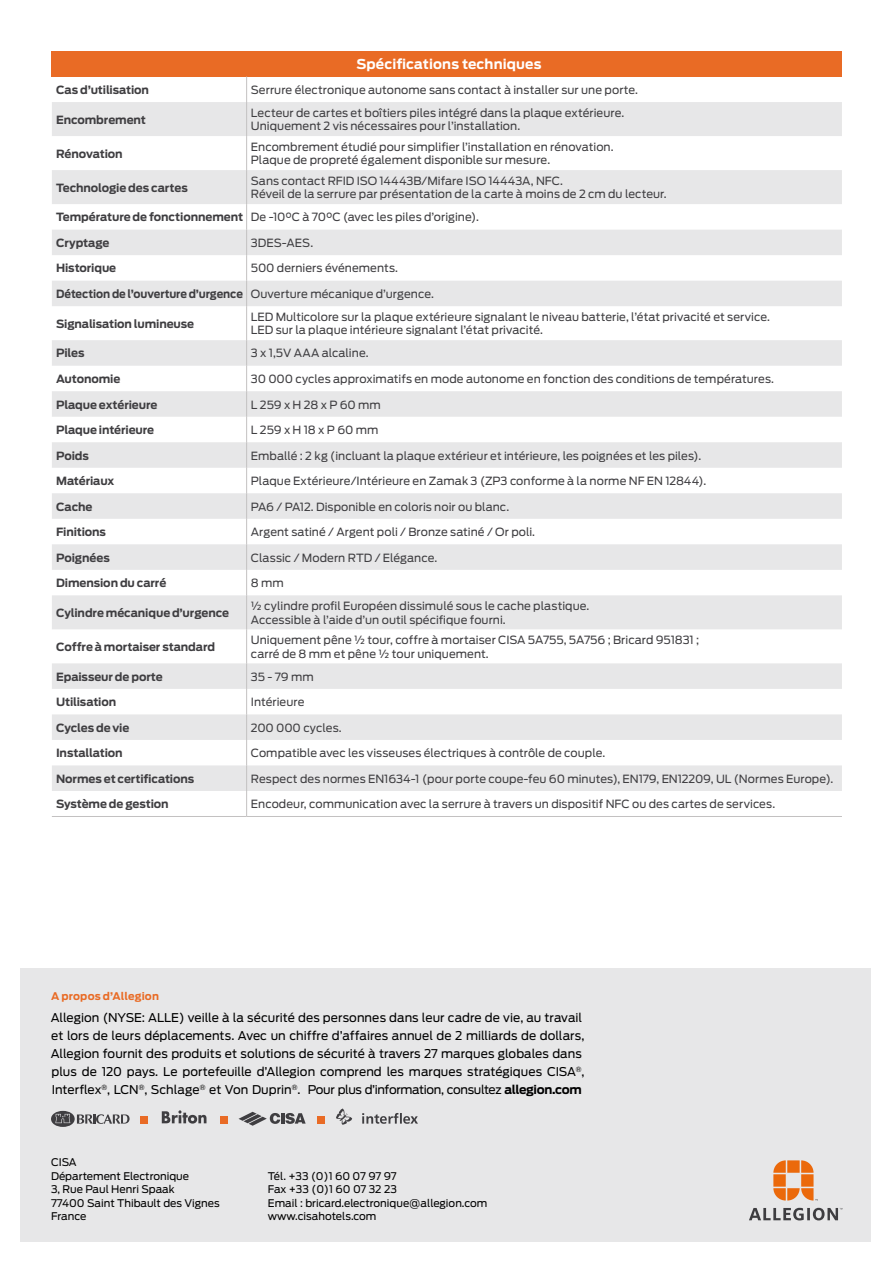
<style>
.page{position:relative;width:893px;height:1263px;background:#fff}
.page>*{position:absolute;margin:0;border:0;box-sizing:border-box;transform-origin:0 0}
.t1{font:700 13.5px "Antenna";letter-spacing:.01em;color:#fff}
.t2{font:12px/18px "Antenna";color:#000}
.t3{font:11.25px/13.5px "Antenna";letter-spacing:.005em;color:#3f3e41}
.t4{font:700 11.25px "Antenna";letter-spacing:-.01em;color:#3f3e41}
.t5{font:700 11.25px "Antenna";letter-spacing:-.01em;color:#3f3e41;scale:.95 1}
.t6{font:10.5px/13.5px "Antenna";color:#000}
.t7{font:700 10.5px "Antenna";letter-spacing:.015em;color:#e96b25}
.s1{font-weight:700}
.s2{font-weight:400}
</style>
<div class="page">
<div style="left:52px;top:51px;width:790px;height:26px;background:#e96b25"></div>
<svg style="left:52px;top:102px;width:790px;height:689px;fill:#e9e9ea"></svg>
<svg style="left:246px;top:77px;width:1px;height:25px"></svg>
<hr style="left:246px;top:102px;width:1px;height:34px;background:#c3c1c1">
<hr style="left:246px;top:136px;width:1px;height:34px;background:#c3c1c1">
<hr style="left:246px;top:170px;width:1px;height:34px;background:#c3c1c1">
<svg style="left:246px;top:204px;width:1px;height:102px"></svg>
<hr style="left:246px;top:306px;width:1px;height:34px;background:#c3c1c1">
<svg style="left:246px;top:340px;width:1px;height:255px"></svg>
<hr style="left:246px;top:595px;width:1px;height:34px;background:#c3c1c1">
<hr style="left:246px;top:629px;width:1px;height:34px;background:#c3c1c1">
<svg style="left:246px;top:663px;width:1px;height:153px"></svg>
<hr style="left:52px;top:816px;width:195px;height:1px;background:#c3c1c1">
<hr style="left:247px;top:816px;width:595px;height:1px;background:#c3c1c1">
<div style="left:20px;top:968px;width:851px;height:274px;background:#e7e7e8"></div>
<svg style="left:773px;top:1160px;width:45px;height:40px"></svg>
<svg style="left:749px;top:1208px;width:93px;height:12px"></svg>
<div style="left:140px;top:1116px;width:8px;height:7px;background:#e96b25"></div>
<div style="left:220px;top:1116px;width:8px;height:7px;background:#e96b25"></div>
<svg style="left:239px;top:1112px;width:67px;height:14px"></svg>
<svg style="left:336px;top:1108px;width:16px;height:17px"></svg>
<div style="left:317px;top:1116px;width:8px;height:7px;background:#e96b25"></div>
<svg style="left:51px;top:1111px;width:79px;height:16px"></svg>
<svg style="left:362px;top:1113px;width:56px;height:11px"></svg>
<svg style="left:162px;top:1110px;width:44px;height:13px"></svg>
<p class="t1" style="left:356px;top:55px;width:187px">Spécifications techniques</p>
<p class="t4" style="left:56px;top:82px;width:94px">Cas d’utilisation</p>
<p class="t3" style="left:251px;top:83px;width:389px">Serrure électronique autonome sans contact à installer sur une porte.</p>
<p class="t4" style="left:56px;top:112px;width:91px">Encombrement</p>
<p class="t3" style="left:251px;top:106px;width:375px">Lecteur de cartes et boîtiers piles intégré dans la plaque extérieure.<br>Uniquement 2 vis nécessaires pour l’installation.</p>
<p class="t4" style="left:56px;top:146px;width:68px">Rénovation</p>
<p class="t3" style="left:251px;top:140px;width:364px">Encombrement étudié pour simplifier l’installation en rénovation.<br>Plaque de propreté également disponible sur mesure.</p>
<p class="t4" style="left:56px;top:180px;width:133px">Technologie des cartes</p>
<p class="t3" style="left:251px;top:174px;width:417px">Sans contact RFID ISO 14443B/Mifare ISO 14443A, NFC.<br>Réveil de la serrure par présentation de la carte à moins de 2 cm du lecteur.</p>
<p class="t3" style="left:56px;top:210px;width:424px"><span class="s1">Température de fonctionnement</span> De -10°C à 70°C (avec les piles d’origine).</p>
<p class="t4" style="left:56px;top:235px;width:55px">Cryptage</p>
<p class="t3" style="left:251px;top:236px;width:64px">3DES-AES.</p>
<p class="t4" style="left:56px;top:261px;width:62px">Historique</p>
<p class="t3" style="left:251px;top:261px;width:149px">500 derniers événements.</p>
<p class="t5" style="left:56px;top:286px;width:399px">Détection de l’ouverture d’urgence <span class="s2">Ouverture mécanique d’urgence.</span></p>
<p class="t4" style="left:56px;top:316px;width:140px">Signalisation lumineuse</p>
<p class="t3" style="left:251px;top:310px;width:521px">LED Multicolore sur la plaque extérieure signalant le niveau batterie, l’état privacité et service.<br>LED sur la plaque intérieure signalant l’état privacité.</p>
<p class="t4" style="left:56px;top:346px;width:30px">Piles</p>
<p class="t3" style="left:251px;top:346px;width:119px">3 x 1,5V AAA alcaline.</p>
<p class="t4" style="left:56px;top:371px;width:66px">Autonomie</p>
<p class="t3" style="left:251px;top:372px;width:525px">30 000 cycles approximatifs en mode autonome en fonction des conditions de températures.</p>
<p class="t4" style="left:56px;top:397px;width:103px">Plaque extérieure</p>
<p class="t3" style="left:251px;top:397px;width:131px">L 259 x H 28 x P 60 mm</p>
<p class="t4" style="left:56px;top:422px;width:100px">Plaque intérieure</p>
<p class="t3" style="left:251px;top:423px;width:129px">L 259 x H 18 x P 60 mm</p>
<p class="t4" style="left:56px;top:448px;width:34px">Poids</p>
<p class="t3" style="left:251px;top:448px;width:452px">Emballé : 2 kg (incluant la plaque extérieur et intérieure, les poignées et les piles).</p>
<p class="t4" style="left:56px;top:473px;width:60px">Matériaux</p>
<p class="t3" style="left:251px;top:474px;width:457px">Plaque Extérieure/Intérieure en Zamak 3 (ZP3 conforme à la norme NF EN 12844).</p>
<p class="t4" style="left:56px;top:499px;width:38px">Cache</p>
<p class="t3" style="left:251px;top:499px;width:260px">PA6 / PA12. Disponible en coloris noir ou blanc.</p>
<p class="t4" style="left:56px;top:524px;width:51px">Finitions</p>
<p class="t3" style="left:251px;top:525px;width:286px">Argent satiné / Argent poli / Bronze satiné / Or poli.</p>
<p class="t4" style="left:56px;top:550px;width:55px">Poignées</p>
<p class="t3" style="left:251px;top:550px;width:188px">Classic / Modern RTD / Elégance.</p>
<p class="t4" style="left:56px;top:575px;width:112px">Dimension du carré</p>
<p class="t3" style="left:251px;top:576px;width:34px">8 mm</p>
<p class="t4" style="left:56px;top:605px;width:174px">Cylindre mécanique d’urgence</p>
<p class="t3" style="left:251px;top:599px;width:340px">½ cylindre profil Européen dissimulé sous le cache plastique.<br>Accessible à l’aide d’un outil spécifique fourni.</p>
<p class="t4" style="left:56px;top:639px;width:161px">Coffre à mortaiser standard</p>
<p class="t3" style="left:251px;top:633px;width:450px">Uniquement pêne ½ tour, coffre à mortaiser CISA 5A755, 5A756 ; Bricard 951831 ; carré de 8 mm et pêne ½ tour uniquement.</p>
<p class="t4" style="left:56px;top:669px;width:108px">Epaisseur de porte</p>
<p class="t3" style="left:251px;top:670px;width:64px">35 - 79 mm</p>
<p class="t4" style="left:56px;top:694px;width:62px">Utilisation</p>
<p class="t3" style="left:251px;top:695px;width:55px">Intérieure</p>
<p class="t4" style="left:56px;top:720px;width:75px">Cycles de vie</p>
<p class="t3" style="left:251px;top:721px;width:92px">200 000 cycles.</p>
<p class="t4" style="left:56px;top:745px;width:68px">Installation</p>
<p class="t3" style="left:251px;top:746px;width:356px">Compatible avec les visseuses électriques à contrôle de couple.</p>
<p class="t4" style="left:56px;top:771px;width:140px">Normes et certifications</p>
<p class="t3" style="left:251px;top:772px;width:584px">Respect des normes EN1634-1 (pour porte coupe-feu 60 minutes), EN179, EN12209, UL (Normes Europe).</p>
<p class="t4" style="left:56px;top:796px;width:114px">Système de gestion</p>
<p class="t3" style="left:251px;top:797px;width:526px">Encodeur, communication avec la serrure à travers un dispositif NFC ou des cartes de services.</p>
<p class="t7" style="left:51px;top:989px;width:110px">A propos d’Allegion</p>
<p class="t2" style="left:51px;top:1008px;width:535px">Allegion (NYSE: ALLE) veille à la sécurité des personnes dans leur cadre de vie, au travail et lors de leurs déplacements. Avec un chiffre d’affaires annuel de 2 milliards de dollars, Allegion fournit des produits et solutions de sécurité à travers 27 marques globales dans plus de 120 pays. Le portefeuille d’Allegion comprend les marques stratégiques CISA<sup>®</sup>, Interflex<sup>®</sup>, LCN<sup>®</sup>, Schlage<sup>®</sup> et Von Duprin<sup>®</sup>. Pour plus d’information, consultez <span class="s1">allegion.com</span></p>
<p class="t6" style="left:51px;top:1156px;width:170px">CISA<br>Département Electronique<br>3, Rue Paul Henri Spaak<br>77400 Saint Thibault des Vignes<br>France</p>
<p class="t6" style="left:268px;top:1169px;width:221px">Tél. +33 (0)1 60 07 97 97<br>Fax +33 (0)1 60 07 32 23<br>Email : bricard.electronique@allegion.com www.cisahotels.com</p>
</div>
